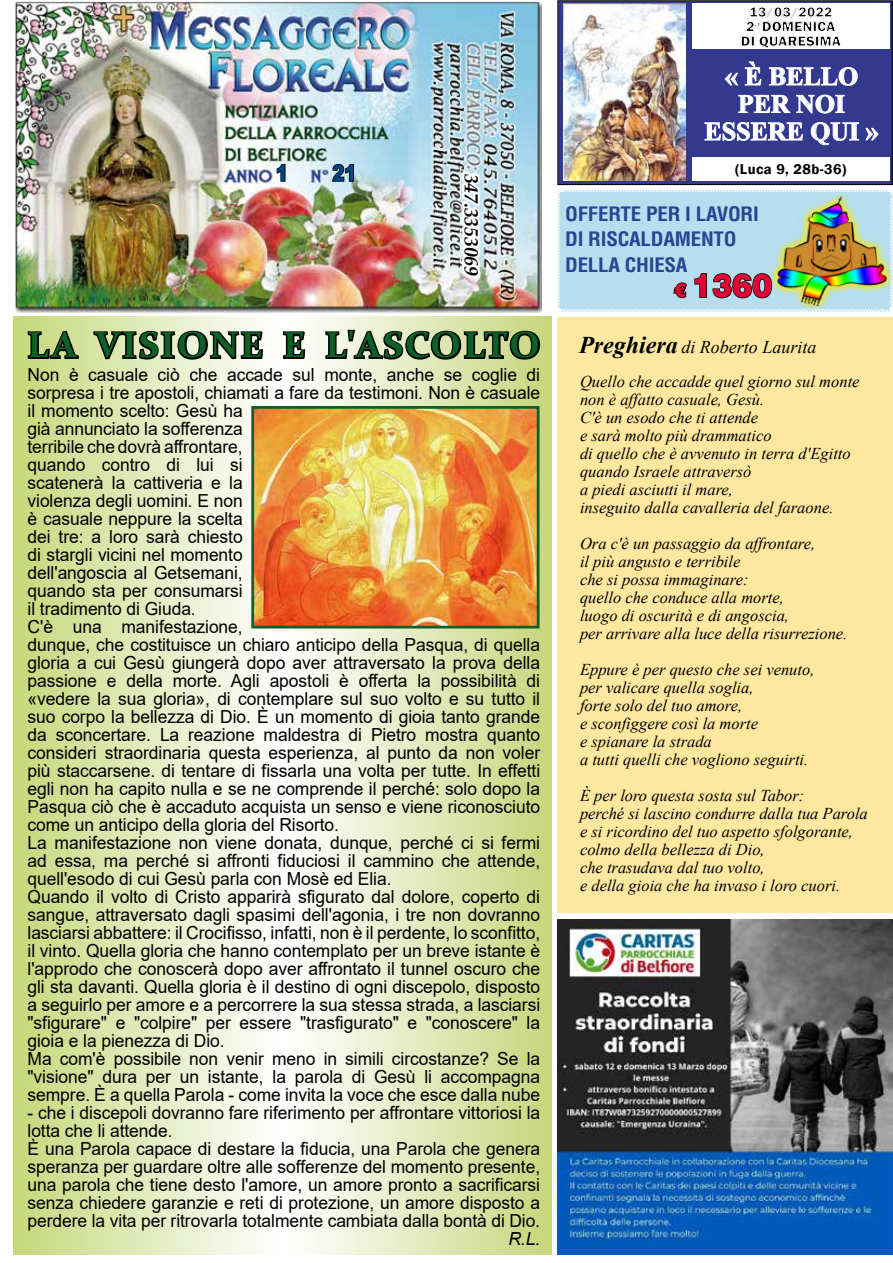
<style>
.page{position:relative;width:893px;height:1263px;background:#fff}
.page>*{position:absolute;margin:0;border:0;box-sizing:border-box;transform-origin:0 0}
.t1{font:700 36px "Constantia";letter-spacing:.055em;color:#0d6127;scale:1.04 1}
.t2{font:900 32.4px "Helvetica LT Std";color:#e20035;scale:.93 1}
.t3{font:700 25.95px/27.5px "Times New Roman";color:#fff;text-align:center}
.t4{font:900 22.35px "Arial";color:#004588;scale:.8 1}
.t5{font:700 condensed 19.5px/25.5px "Helvetica LT Std";letter-spacing:-.01em;color:#294492;scale:1.07 1}
.t6{font:italic 700 19.5px "Palatino LT Std";color:#000}
.t7{font:18px/18px "Arial";letter-spacing:-.005em;color:#000}
.t8{font:italic 18px "Times New Roman";color:#000}
.t9{font:italic 18px "Arial";color:#000}
.t10{font:italic 16.5px/18px "Times New Roman";color:#000}
.t11{font:800 14.55px/14.5px "Franklin Gothic";color:#000;text-align:center}
.t12{font:600 14.55px "Franklin Gothic";letter-spacing:.03em;color:#000}
.s1{font-size:19.5px}
.s2{font-weight:700;font-size:24px}
</style>
<div class="page">
<svg style="left:14px;top:317px;width:537px;height:937px;background:#e2eabd"></svg>
<img style="left:15px;top:1px;width:526px;height:311px">
<svg style="left:461px;top:170px;width:20px;height:109px"></svg>
<svg style="left:463px;top:172px;width:17px;height:105px"></svg>
<svg style="left:276px;top:163px;width:10px;height:19px"></svg>
<svg style="left:331px;top:163px;width:24px;height:19px"></svg>
<div style="left:558px;top:1px;width:334px;height:184px;background:#333a8d"></div>
<div style="left:557px;top:0;width:335px;height:185px;border:1px solid #000"></div>
<div style="left:692px;top:4px;width:198px;height:45px;background:#fff"></div>
<div style="left:692px;top:158px;width:198px;height:23px;background:#fff"></div>
<svg style="left:724px;top:73px;width:14px;height:13px"></svg>
<svg style="left:745px;top:61px;width:17px;height:25px"></svg>
<svg style="left:769px;top:67px;width:89px;height:19px"></svg>
<svg style="left:738px;top:95px;width:107px;height:19px"></svg>
<svg style="left:704px;top:122px;width:99px;height:19px"></svg>
<svg style="left:811px;top:122px;width:48px;height:23px"></svg>
<svg style="left:865px;top:127px;width:14px;height:14px"></svg>
<img style="left:564px;top:4px;width:121px;height:176px">
<svg style="left:557px;top:190px;width:336px;height:122px;background:#b5dae9"></svg>
<img style="left:772px;top:194px;width:119px;height:114px">
<svg style="left:25px;top:329px;width:55px;height:32px;background:#838d5a"></svg>
<svg style="left:92px;top:329px;width:173px;height:33px;background:#868a76"></svg>
<svg style="left:281px;top:330px;width:26px;height:31px"></svg>
<svg style="left:323px;top:328px;width:219px;height:33px;background:#888d70"></svg>
<img style="left:255px;top:410px;width:280px;height:214px">
<div style="left:251px;top:406px;width:288px;height:222px;border:3px solid #0c612a"></div>
<div style="left:558px;top:317px;width:335px;height:595px;background:#fee79f"></div>
<img style="left:558px;top:919px;width:335px;height:335px">
<p class="t4" style="left:276px;top:157px;width:16px">1</p>
<p class="t4" style="left:332px;top:157px;width:31px">21</p>
<p class="t6" style="left:483px;top:173px;width:104px;rotate:90deg">347.3353069</p>
<h1 class="t1" style="left:27px;top:320px;width:495px">LA VISIONE E L'ASCOLTO</h1>
<p class="t7" style="left:28px;top:365px;width:514px">Non è casuale ciò che accade sul monte, anche se coglie di sorpresa i tre apostoli, chiamati a fare da testimoni. Non è casuale il momento scelto: Gesù ha<br>già annunciato la sofferenza<br>terribile che dovrà affrontare,<br>quando contro di lui si<br>scatenerà la cattiveria e la<br>violenza degli uomini. E non<br>è casuale neppure la scelta<br>dei tre: a loro sarà chiesto<br>di stargli vicini nel momento<br>dell'angoscia al Getsemani,<br>quando sta per consumarsi<br>il tradimento di Giuda.<br>C'è una manifestazione,<br>dunque, che costituisce un chiaro anticipo della Pasqua, di quella gloria a cui Gesù giungerà dopo aver attraversato la prova della passione e della morte. Agli apostoli è offerta la possibilità di «vedere la sua gloria», di contemplare sul suo volto e su tutto il suo corpo la bellezza di Dio. È un momento di gioia tanto grande da sconcertare. La reazione maldestra di Pietro mostra quanto consideri straordinaria questa esperienza, al punto da non voler più staccarsene. di tentare di fissarla una volta per tutte. In effetti egli non ha capito nulla e se ne comprende il perché: solo dopo la Pasqua ciò che è accaduto acquista un senso e viene riconosciuto come un anticipo della gloria del Risorto.<br>La manifestazione non viene donata, dunque, perché ci si fermi ad essa, ma perché si affronti fiduciosi il cammino che attende, quell'esodo di cui Gesù parla con Mosè ed Elia.<br>Quando il volto di Cristo apparirà sfigurato dal dolore, coperto di sangue, attraversato dagli spasimi dell'agonia, i tre non dovranno lasciarsi abbattere: il Crocifisso, infatti, non è il perdente, lo sconfitto, il vinto. Quella gloria che hanno contemplato per un breve istante è l'approdo che conoscerà dopo aver affrontato il tunnel oscuro che gli sta davanti. Quella gloria è il destino di ogni discepolo, disposto a seguirlo per amore e a percorrere la sua stessa strada, a lasciarsi "sfigurare" e "colpire" per essere "trasfigurato" e "conoscere" la gioia e la pienezza di Dio.<br>Ma com'è possibile non venir meno in simili circostanze? Se la "visione" dura per un istante, la parola di Gesù li accompagna sempre. È a quella Parola - come invita la voce che esce dalla nube</p>
<p class="t7" style="left:28px;top:1103px;width:514px">- che i discepoli dovranno fare riferimento per affrontare vittoriosi la lotta che li attende.<br>È una Parola capace di destare la fiducia, una Parola che genera speranza per guardare oltre alle sofferenze del momento presente, una parola che tiene desto l'amore, un amore pronto a sacrificarsi senza chiedere garanzie e reti di protezione, un amore disposto a perdere la vita per ritrovarla totalmente cambiata dalla bontà di Dio.</p>
<p class="t9" style="left:508px;top:1227px;width:33px">R.L.</p>
<p class="t11" style="left:741px;top:5px;width:102px">13/03/2022<br>2<sup>a</sup> DOMENICA<br>DI QUARESIMA</p>
<h3 class="t3" style="left:704px;top:62px;width:176px">« È BELLO<br>PER NOI<br>ESSERE QUI »</h3>
<p class="t12" style="left:735px;top:160px;width:113px">(Luca 9, 28b-36)</p>
<p class="t5" style="left:565px;top:201px;width:183px">OFFERTE PER I LAVORI<br>DI RISCALDAMENTO<br>DELLA CHIESA</p>
<h2 class="t2" style="left:674px;top:264px;width:107px"><span class="s1">€</span> 1360</h2>
<p class="t8" style="left:579px;top:335px;width:239px"><span class="s2">Preghiera</span> di Roberto Laurita</p>
<p class="t10" style="left:580px;top:372px;width:281px">Quello che accadde quel giorno sul monte non è affatto casuale, Gesù.<br>C'è un esodo che ti attende<br>e sarà molto più drammatico<br>di quello che è avvenuto in terra d'Egitto quando Israele attraversò<br>a piedi asciutti il mare,<br>inseguito dalla cavalleria del faraone.</p>
<p class="t10" style="left:580px;top:534px;width:269px">Ora c'è un passaggio da affrontare,<br>il più angusto e terribile<br>che si possa immaginare:<br>quello che conduce alla morte,<br>luogo di oscurità e di angoscia,<br>per arrivare alla luce della risurrezione.</p>
<p class="t10" style="left:580px;top:660px;width:236px">Eppure è per questo che sei venuto, per valicare quella soglia,<br>forte solo del tuo amore,<br>e sconfiggere così la morte<br>e spianare la strada<br>a tutti quelli che vogliono seguirti.</p>
<p class="t10" style="left:580px;top:786px;width:289px">È per loro questa sosta sul Tabor:<br>perché si lascino condurre dalla tua Parola e si ricordino del tuo aspetto sfolgorante, colmo della bellezza di Dio,<br>che trasudava dal tuo volto,<br>e della gioia che ha invaso i loro cuori.</p>
</div>
